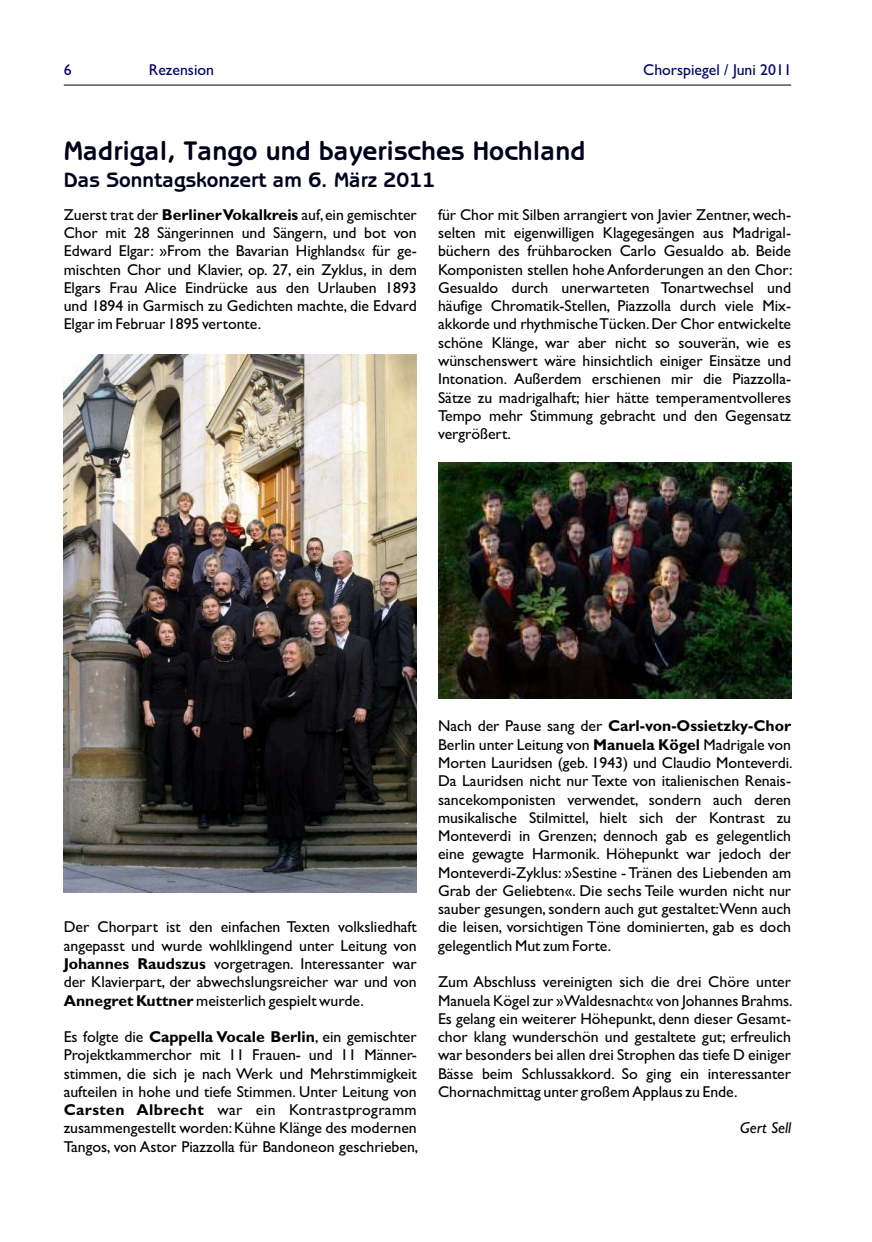
<style>
.page{position:relative;width:872px;height:1242px;background:#fff}
.page>*{position:absolute;margin:0;border:0;box-sizing:border-box;transform-origin:0 0}
.t1{font:700 27px "Benguiat Gothic";color:#00001a}
.t2{font:700 21px "Benguiat Gothic";color:#00001a}
.t3{font:15.75px/18.3px "Gill Sans";color:#000}
.t4{font:15.75px "Gill Sans";color:#006}
.t5{font:italic 15.75px "Gill Sans";color:#000}
.s1{font-weight:700}
</style>
<div class="page">
<hr style="left:64px;top:85px;width:727px;height:1px;background:#000">
<img style="left:64px;top:354px;width:353px;height:538px">
<img style="left:438px;top:462px;width:353px;height:236px">
<p class="t4" style="left:64px;top:64px;width:9px">6</p>
<p class="t4" style="left:149px;top:64px;width:67px">Rezension</p>
<p class="t4" style="left:643px;top:64px;width:150px">Chorspiegel / Juni 2011</p>
<h1 class="t1" style="left:64px;top:135px;width:523px">Madrigal, Tango und bayerisches Hochland</h1>
<h2 class="t2" style="left:64px;top:168px;width:372px">Das Sonntagskonzert am 6. März 2011</h2>
<p class="t3" style="left:64px;top:207px;width:354px">Zuerst trat der <span class="s1">Berliner Vokalkreis</span> auf,ein gemischter</p>
<p class="t3" style="left:438px;top:207px;width:354px">für Chor mit Silben arrangiert von Javier Zentner, wech-</p>
<p class="t3" style="left:64px;top:225px;width:354px">Chor mit 28 Sängerinnen und Sängern, und bot von</p>
<p class="t3" style="left:438px;top:225px;width:354px">selten mit eigenwilligen Klagegesängen aus Madrigal-</p>
<p class="t3" style="left:64px;top:244px;width:354px">Edward Elgar: »From the Bavarian Highlands« für ge-</p>
<p class="t3" style="left:438px;top:244px;width:354px">büchern des frühbarocken Carlo Gesualdo ab. Beide</p>
<p class="t3" style="left:64px;top:262px;width:354px">mischten Chor und Klavier, op. 27, ein Zyklus, in dem</p>
<p class="t3" style="left:438px;top:262px;width:356px">Komponisten stellen hohe Anforderungen an den Chor:</p>
<p class="t3" style="left:64px;top:280px;width:354px">Elgars Frau Alice Eindrücke aus den Urlauben 1893</p>
<p class="t3" style="left:438px;top:280px;width:354px">Gesualdo durch unerwarteten Tonartwechsel und</p>
<p class="t3" style="left:64px;top:298px;width:354px">und 1894 in Garmisch zu Gedichten machte, die Edvard</p>
<p class="t3" style="left:438px;top:298px;width:354px">häufige Chromatik-Stellen, Piazzolla durch viele Mix-</p>
<p class="t3" style="left:64px;top:317px;width:199px">Elgar im Februar 1895 vertonte.</p>
<p class="t3" style="left:438px;top:317px;width:354px;text-align:justify">akkorde und rhythmische Tücken.Der Chor entwickelte schöne Klänge, war aber nicht so souverän, wie es wünschenswert wäre hinsichtlich einiger Einsätze und Intonation. Außerdem erschienen mir die Piazzolla-Sätze zu madrigalhaft; hier hätte temperamentvolleres Tempo mehr Stimmung gebracht und den Gegensatz vergrößert.</p>
<p class="t3" style="left:438px;top:718px;width:356px;text-align:justify">Nach der Pause sang der <span class="s1">Carl-von-Ossietzky-Chor </span>Berlin unter Leitung von <span class="s1">Manuela Kögel</span> Madrigale von Morten Lauridsen (geb. 1943) und Claudio Monteverdi.<br>Da Lauridsen nicht nur Texte von italienischen Renais&shy;sancekomponisten verwendet, sondern auch deren musikalische Stilmittel, hielt sich der Kontrast zu Monteverdi in Grenzen; dennoch gab es gelegentlich eine gewagte Harmonik. Höhepunkt war jedoch der Monteverdi-Zyklus: »Sestine - Tränen des Liebenden am Grab der Geliebten«. Die sechs Teile wurden nicht nur sauber gesungen,sondern auch gut gestaltet:Wenn auch</p>
<p class="t3" style="left:64px;top:919px;width:354px">Der Chorpart ist den einfachen Texten volksliedhaft</p>
<p class="t3" style="left:438px;top:919px;width:354px">die leisen, vorsichtigen Töne dominierten, gab es doch</p>
<p class="t3" style="left:64px;top:938px;width:354px">angepasst und wurde wohlklingend unter Leitung von</p>
<p class="t3" style="left:438px;top:938px;width:175px">gelegentlich Mut zum Forte.</p>
<p class="t3" style="left:64px;top:956px;width:354px"><span class="s1">Johannes Raudszus</span> vorgetragen. Interessanter war der Klavierpart, der abwechslungsreicher war und von</p>
<p class="t3" style="left:438px;top:974px;width:354px">Zum Abschluss vereinigten sich die drei Chöre unter</p>
<p class="t3" style="left:64px;top:992px;width:301px"><span class="s1">Annegret Kuttner</span> meisterlich gespielt wurde.</p>
<p class="t3" style="left:438px;top:992px;width:356px">Manuela Kögel zur »Waldesnacht« von Johannes Brahms.<br>Es gelang ein weiterer Höhepunkt, denn dieser Gesamt-</p>
<p class="t3" style="left:64px;top:1029px;width:354px">Es folgte die <span class="s1">Cappella Vocale Berlin</span>, ein gemischter</p>
<p class="t3" style="left:438px;top:1029px;width:354px">chor klang wunderschön und gestaltete gut; erfreulich</p>
<p class="t3" style="left:64px;top:1047px;width:354px">Projektkammerchor mit 11 Frauen- und 11 Männer-</p>
<p class="t3" style="left:438px;top:1047px;width:354px">war besonders bei allen drei Strophen das tiefe D einiger</p>
<p class="t3" style="left:64px;top:1065px;width:354px">stimmen, die sich je nach Werk und Mehrstimmigkeit</p>
<p class="t3" style="left:438px;top:1065px;width:354px">Bässe beim Schlussakkord. So ging ein interessanter</p>
<p class="t3" style="left:64px;top:1084px;width:354px">aufteilen in hohe und tiefe Stimmen. Unter Leitung von</p>
<p class="t3" style="left:438px;top:1084px;width:301px">Chornachmittag unter großem Applaus zu Ende.</p>
<p class="t3" style="left:64px;top:1102px;width:354px"><span class="s1">Carsten Albrecht</span> war ein Kontrastprogramm zusammengestellt worden:Kühne Klänge des modernen</p>
<p class="t5" style="left:740px;top:1122px;width:52px">Gert Sell</p>
<p class="t3" style="left:64px;top:1139px;width:356px">Tangos, von Astor Piazzolla für Bandoneon geschrieben,</p>
</div>
